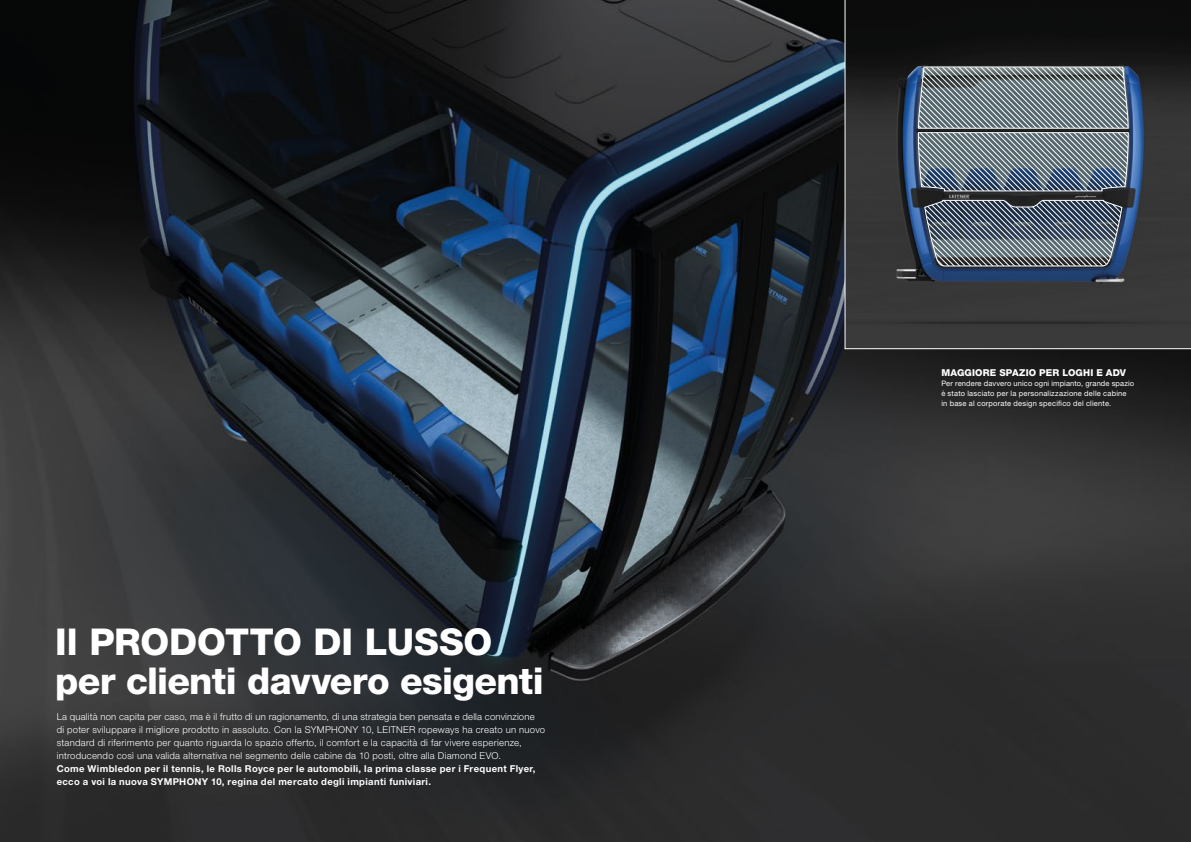
<style>
.page{position:relative;width:1191px;height:842px;background:#fff}
.page>*{position:absolute;margin:0;border:0;box-sizing:border-box;transform-origin:0 0}
.t1{font:800 37px/39px "Helvetica Neue LT";letter-spacing:-.015em;color:#fff}
.t2{font:300 9.5px/13px "Helvetica Neue LT";letter-spacing:.025em;color:#fff}
.t3{font:700 9.5px/13px "Helvetica Neue LT";letter-spacing:.035em;color:#fff}
.t4{font:800 9.5px "Helvetica Neue LT";letter-spacing:.015em;color:#fff}
.t5{font:7.5px/10px "Helvetica Neue LT";letter-spacing:.025em;color:#fff}
</style>
<div class="page">
<img style="left:0;top:0;width:1191px;height:842px">
<svg style="left:844px;top:0;width:347px;height:349px;background:#2b2f33"></svg>
<svg style="left:923px;top:199px;width:199px;height:68px;background:#65707d"></svg>
<svg style="left:917px;top:67px;width:212px;height:125px;background:#78868d"></svg>
<h1 class="t1" style="left:55px;top:622px;width:490px">Il PRODOTTO DI LUSSO per clienti davvero esigenti</h1>
<p class="t2" style="left:57px;top:710px;width:490px">La qualità non capita per caso, ma è il frutto di un ragionamento, di una strategia ben pensata e della convinzione<br>di poter sviluppare il migliore prodotto in assoluto. Con la SYMPHONY 10, LEITNER ropeways ha creato un nuovo standard di riferimento per quanto riguarda lo spazio offerto, il comfort e la capacità di far vivere esperienze, introducendo così una valida alternativa nel segmento delle cabine da 10 posti, oltre alla Diamond EVO.</p>
<p class="t3" style="left:57px;top:762px;width:480px">Come Wimbledon per il tennis, le Rolls Royce per le automobili, la prima classe per i Frequent Flyer, ecco a voi la nuova SYMPHONY 10, regina del mercato degli impianti funiviari.</p>
<p class="t4" style="left:941px;top:367px;width:186px">MAGGIORE SPAZIO PER LOGHI E ADV</p>
<p class="t5" style="left:941px;top:378px;width:194px">Per rendere davvero unico ogni impianto, grande spazio è stato lasciato per la personalizzazione delle cabine in base al corporate design specifico del cliente.</p>
</div>
